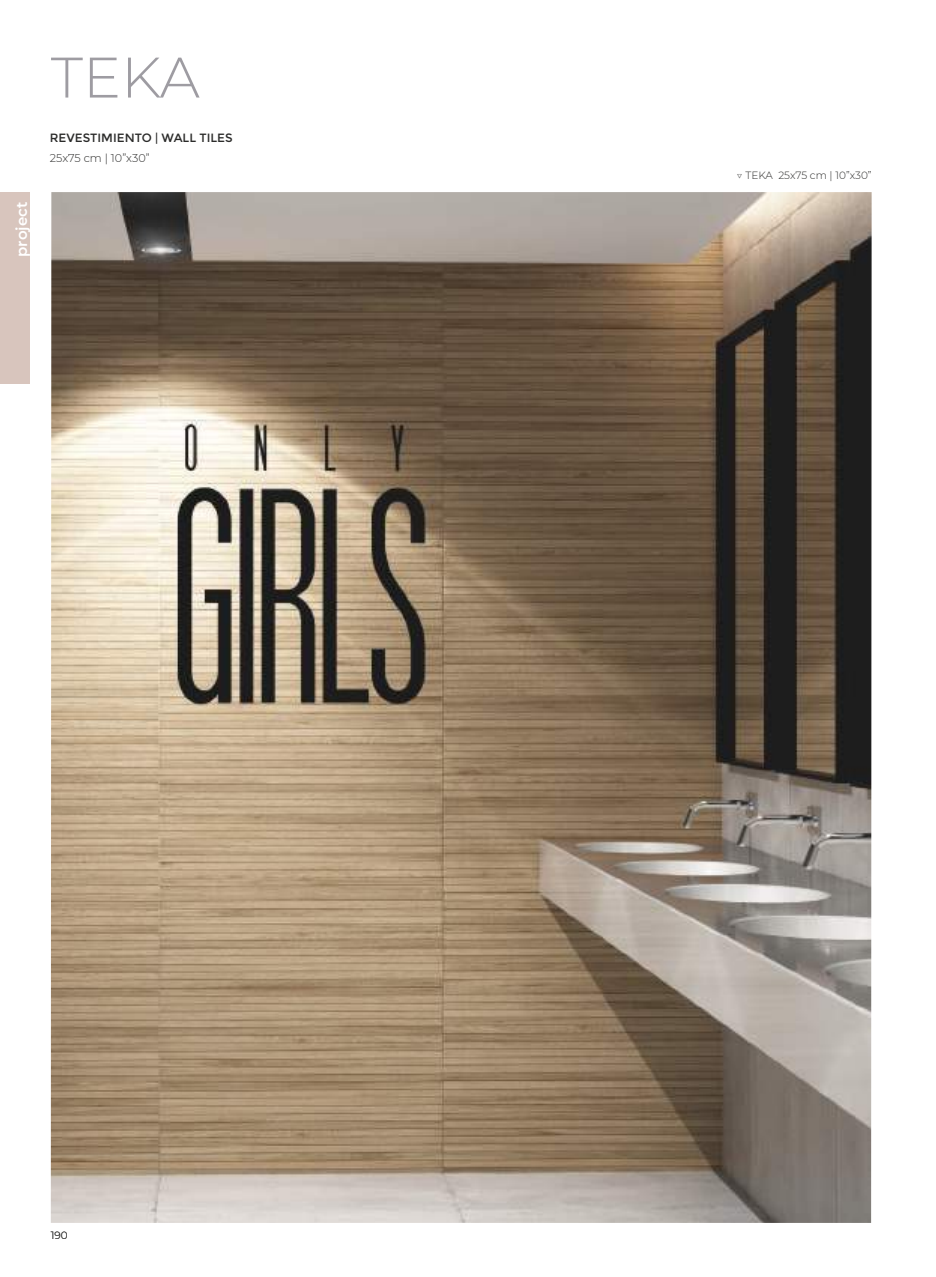
<style>
.page{position:relative;width:936px;height:1277px;background:#fff}
.page>*{position:absolute;margin:0;border:0;box-sizing:border-box;transform-origin:0 0}
.t1{font:300 57px "Montserrat";color:#9e9ca2}
.t2{font:600 15px "Montserrat";letter-spacing:.005em;color:#fff}
.t3{font:12px "Montserrat";color:#2b2b2a}
.t4{font:300 11.25px "Montserrat";color:#2b2b2a}
.t5{font:300 10.5px "Montserrat";color:#2b2b2a}
</style>
<div class="page">
<div style="left:0;top:192px;width:30px;height:191px;background:#d8c5bd"></div>
<img style="left:51px;top:192px;width:820px;height:1030px">
<h2 class="t2" style="left:11px;top:257px;width:57px;rotate:-90deg">project</h2>
<h1 class="t1" style="left:51px;top:39px;width:150px">TEKA</h1>
<p class="t3" style="left:50px;top:130px;width:184px">REVESTIMIENTO | WALL TILES</p>
<p class="t4" style="left:50px;top:151px;width:101px">25x75 cm | 10”x30”</p>
<p class="t5" style="left:51px;top:1228px;width:18px">190</p>
<p class="t5" style="left:736px;top:169px;width:137px">▽ TEKA 25x75 cm | 10”x30”</p>
</div>
